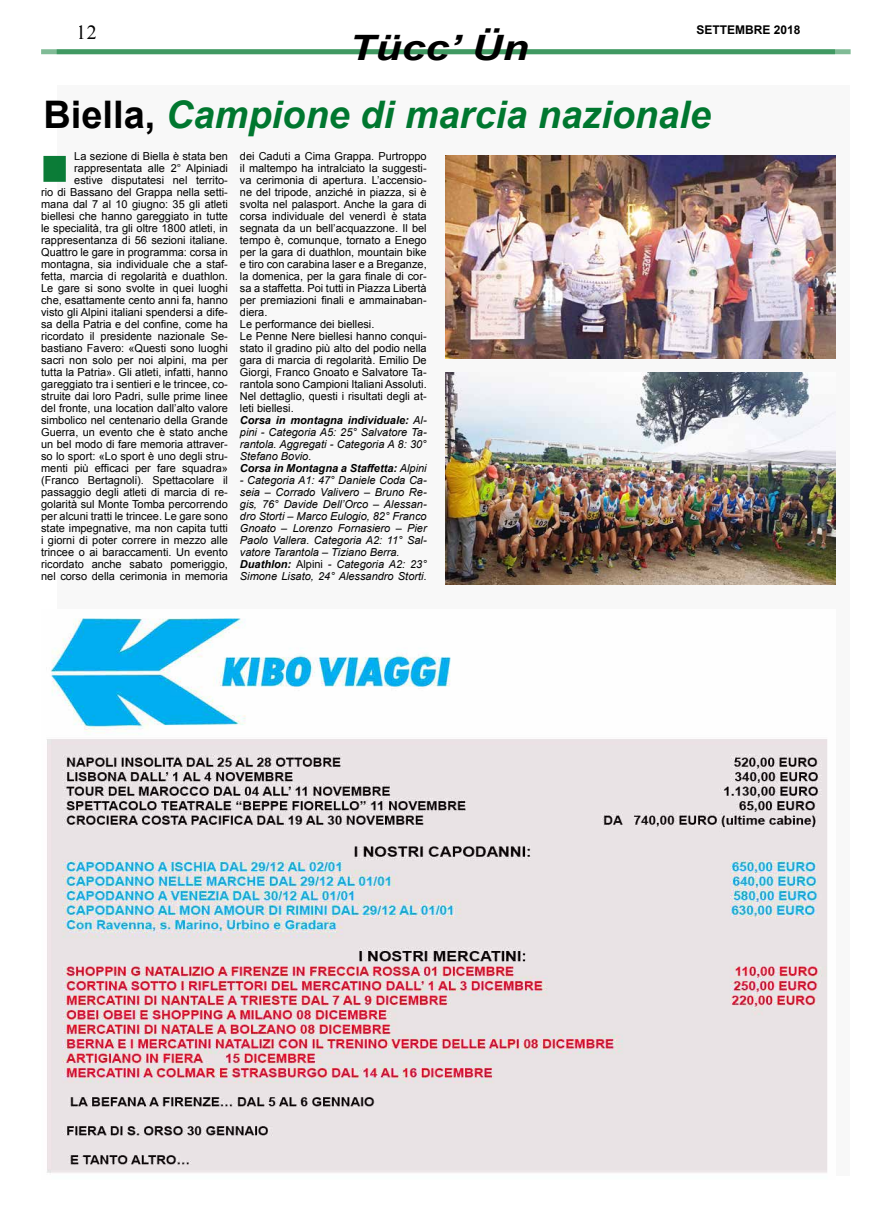
<style>
.page{position:relative;width:879px;height:1219px;background:#fff}
.page>*{position:absolute;margin:0;border:0;box-sizing:border-box;transform-origin:0 0}
.t1{font:italic 700 38px "Arial";color:#00772f}
.t2{font:italic 700 35px "Arial";color:#000;scale:1.23 1}
.t3{font:20px "Times New Roman";color:#000}
.t4{font:700 12px "Arial";color:#000}
.t5{font:11px/12px "Arial";color:#000;text-align:right}
.t6{font:italic 11px/12px "Arial";color:#000}
.s1{font-style:normal;color:#000}
.s2{font-weight:700;font-style:italic}
.s3{font-style:italic}
.s4{font-weight:700}
.s5{font-style:normal}
</style>
<div class="page">
<div style="left:57px;top:85px;width:793px;height:1091px;background:#f8f8f8"></div>
<div style="left:41px;top:49px;width:794px;height:5px;background:#409962"></div>
<img style="left:445px;top:156px;width:390px;height:203px">
<img style="left:445px;top:373px;width:390px;height:212px">
<div style="left:43px;top:156px;width:23px;height:26px;background:#0b7c37;border:3px solid #00772f"></div>
<img style="left:47px;top:618px;width:780px;height:555px">
<h3 class="t3" style="left:77px;top:19px;width:21px">12</h3>
<h2 class="t2" style="left:349px;top:25px;width:147px">Tücc’ Ün</h2>
<p class="t4" style="left:696px;top:22px;width:106px">SETTEMBRE 2018</p>
<h1 class="t1" style="left:43px;top:89px;width:669px"><span class="s1">Biella,</span> Campione di marcia nazionale</h1>
<p class="t5" style="left:41px;top:150px;width:188px">La sezione di Biella è stata ben rappresentata alle 2° Alpiniadi<br>estive disputatesi nel territo-<br>rio di Bassano del Grappa nella setti&shy;mana dal 7 al 10 giugno: 35 gli atleti biellesi che hanno gareggiato in tutte le specialità, tra gli oltre 1800 atleti, in rappresentanza di 56 sezioni italiane.<br>Quattro le gare in programma: corsa in montagna, sia individuale che a staf&shy;fetta, marcia di regolarità e duathlon.<br>Le gare si sono svolte in quei luoghi che, esattamente cento anni fa, hanno visto gli Alpini italiani spendersi a dife&shy;sa della Patria e del confine, come ha ricordato il presidente nazionale Se&shy;bastiano Favero: «Questi sono luoghi sacri non solo per noi alpini, ma per tutta la Patria». Gli atleti, infatti, hanno gareggiato tra i sentieri e le trincee, co&shy;struite dai loro Padri, sulle prime linee del fronte, una location dall’alto valore simbolico nel centenario della Grande Guerra, un evento che è stato anche un bel modo di fare memoria attraver&shy;so lo sport: «Lo sport è uno degli stru&shy;menti più efficaci per fare squadra» (Franco Bertagnoli). Spettacolare il passaggio degli atleti di marcia di re&shy;golarità sul Monte Tomba percorrendo per alcuni tratti le trincee. Le gare sono state impegnative, ma non capita tutti i giorni di poter correre in mezzo alle trincee o ai baraccamenti. Un evento ricordato anche sabato pomeriggio, nel corso della cerimonia in memoria</p>
<p class="t5" style="left:240px;top:150px;width:188px;text-align:left">dei Caduti a Cima Grappa. Purtroppo il maltempo ha intralciato la suggesti&shy;va cerimonia di apertura. L’accensio&shy;ne del tripode, anziché in piazza, si è svolta nel palasport. Anche la gara di corsa individuale del venerdì è stata segnata da un bell’acquazzone. Il bel tempo è, comunque, tornato a Enego per la gara di duathlon, mountain bike e tiro con carabina laser e a Breganze, la domenica, per la gara finale di cor&shy;sa a staffetta. Poi tutti in Piazza Libertà per premiazioni finali e ammainaban&shy;diera.<br>Le performance dei biellesi.<br>Le Penne Nere biellesi hanno conqui&shy;stato il gradino più alto del podio nella gara di marcia di regolarità. Emilio De Giorgi, Franco Gnoato e Salvatore Ta&shy;rantola sono Campioni Italiani Assoluti.<br>Nel dettaglio, questi i risultati degli at&shy;leti biellesi.<br><span class="s2">Corsa in montagna individuale:</span> <span class="s3">Al&shy;pini - Categoria A5: 25° Salvatore Ta&shy;rantola. Aggregati - Categoria A 8: 30° Stefano Bovio.<br></span><span class="s2">Corsa in Montagna a Staffetta:</span> <span class="s3">Alpini</span></p>
<p class="t6" style="left:240px;top:475px;width:188px">- Categoria A1: 47° Daniele Coda Ca&shy;seia – Corrado Valivero – Bruno Re&shy;gis, 76° Davide Dell’Orco – Alessan&shy;dro Storti – Marco Eulogio, 82° Franco Gnoato – Lorenzo Fornasiero – Pier Paolo Vallera. Categoria A2: 11° Sal&shy;vatore Tarantola – Tiziano Berra.<br><span class="s4">Duathlon:</span> <span class="s5">Alpini</span> - Categoria A2: 23° Simone Lisato, 24° Alessandro Storti.</p>
</div>
